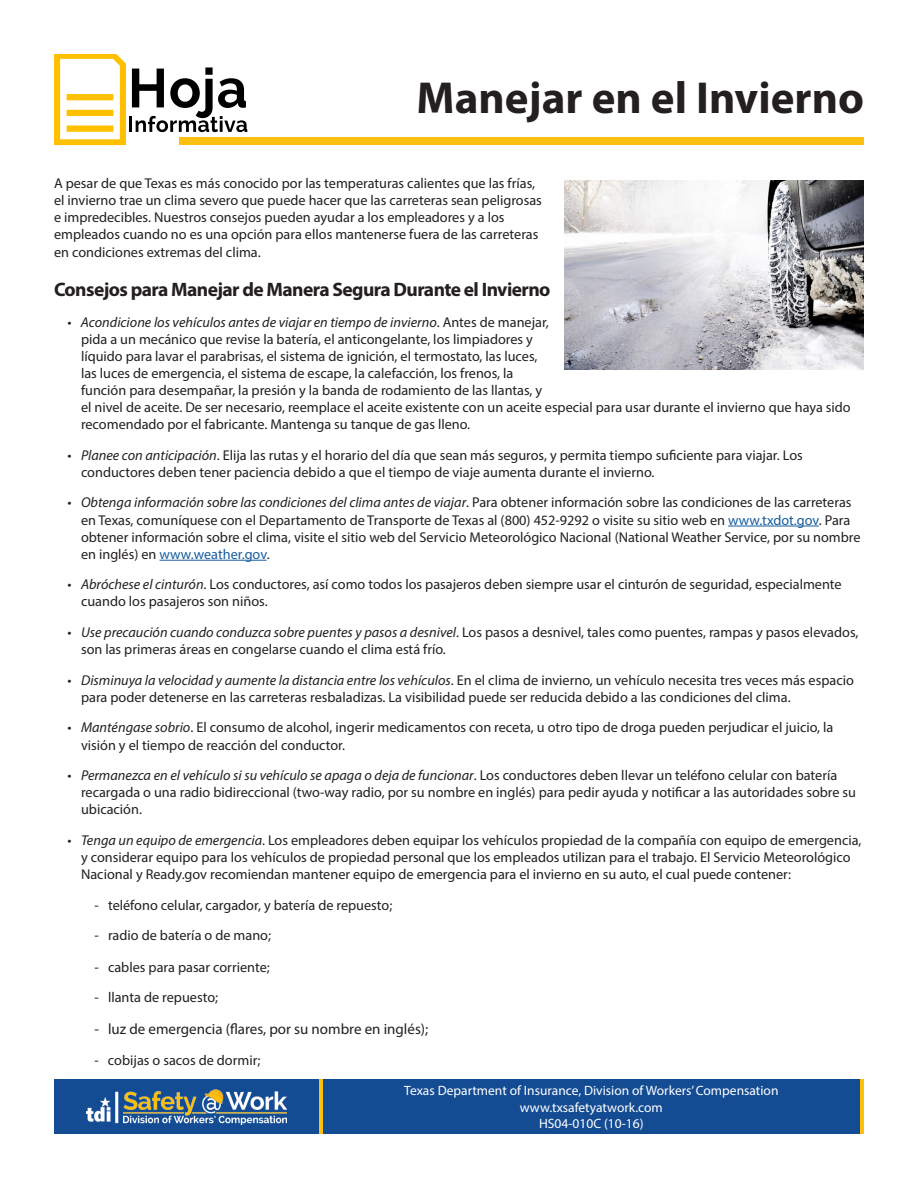
<style>
.page{position:relative;width:918px;height:1188px;background:#fff}
.page>*{position:absolute;margin:0;border:0;box-sizing:border-box;transform-origin:0 0}
.t1{font:700 45px "Myriad Pro";color:#231f20}
.t2{font:700 19.5px "Myriad Pro";letter-spacing:-.03em;color:#231f20}
.t3{font:15px "Myriad Pro";color:#231f20}
.t4{font:14.25px/17.1px "Myriad Pro";color:#231f20}
.t5{font:13.5px/16.5px "Myriad Pro";color:#fff;text-align:center}
.s1{font-style:italic}
.s2{color:#175d9e}
</style>
<div class="page">
<div style="left:54px;top:1080px;width:810px;height:54px;background:#144c94"></div>
<img style="left:87px;top:1089px;width:199px;height:36px">
<hr style="left:319px;top:1080px;width:4px;height:54px;background:#fdc011">
<hr style="left:860px;top:1080px;width:4px;height:54px;background:#fdc011">
<div style="left:179px;top:138px;width:685px;height:7px;background:#fdc011"></div>
<svg style="left:54px;top:54px;width:193px;height:91px"></svg>
<hr style="left:728px;top:526px;width:91px;height:1px;background:#175d9e">
<hr style="left:160px;top:560px;width:107px;height:1px;background:#175d9e">
<img style="left:565px;top:180px;width:299px;height:189px">
<h1 class="t1" style="left:417px;top:68px;width:449px">Manejar en el Invierno</h1>
<p class="t4" style="left:54px;top:174px;width:489px">A pesar de que Texas es más conocido por las temperaturas calientes que las frías, el invierno trae un clima severo que puede hacer que las carreteras sean peligrosas e impredecibles. Nuestros consejos pueden ayudar a los empleadores y a los empleados cuando no es una opción para ellos mantenerse fuera de las carreteras en condiciones extremas del clima.</p>
<h2 class="t2" style="left:54px;top:277px;width:498px">Consejos para Manejar de Manera Segura Durante el Invierno</h2>
<p class="t4" style="left:81px;top:313px;width:771px;text-indent:-14px"><span class="s1">• Acondicione los vehículos antes de viajar en tiempo de invierno</span>. Antes de manejar,<br>pida a un mecánico que revise la batería, el anticongelante, los limpiadores y<br>líquido para lavar el parabrisas, el sistema de ignición, el termostato, las luces,<br>las luces de emergencia, el sistema de escape, la calefacción, los frenos, la<br>función para desempañar, la presión y la banda de rodamiento de las llantas, y<br>el nivel de aceite. De ser necesario, reemplace el aceite existente con un aceite especial para usar durante el invierno que haya sido recomendado por el fabricante. Mantenga su tanque de gas lleno.</p>
<p class="t4" style="left:81px;top:446px;width:723px;text-indent:-13px"><span class="s1">• Planee con anticipación</span>. Elija las rutas y el horario del día que sean más seguros, y permita tiempo suficiente para viajar. Los conductores deben tener paciencia debido a que el tiempo de viaje aumenta durante el invierno.</p>
<p class="t4" style="left:81px;top:494px;width:781px;text-indent:-14px"><span class="s1">• Obtenga información sobre las condiciones del clima antes de viajar</span>. Para obtener información sobre las condiciones de las carreteras en Texas, comuníquese con el Departamento de Transporte de Texas al (800) 452-9292 o visite su sitio web en <span class="s2">www.txdot.gov</span>. Para obtener información sobre el clima, visite el sitio web del Servicio Meteorológico Nacional (National Weather Service, por su nombre en inglés) en <span class="s2">www.weather.gov</span>.</p>
<p class="t4" style="left:81px;top:576px;width:762px;text-indent:-13px"><span class="s1">• Abróchese el cinturón</span>. Los conductores, así como todos los pasajeros deben siempre usar el cinturón de seguridad, especialmente cuando los pasajeros son niños.</p>
<p class="t4" style="left:81px;top:624px;width:779px;text-indent:-14px"><span class="s1">• Use precaución cuando conduzca sobre puentes y pasos a desnivel</span>. Los pasos a desnivel, tales como puentes, rampas y pasos elevados, son las primeras áreas en congelarse cuando el clima está frío.</p>
<p class="t4" style="left:81px;top:671px;width:774px;text-indent:-14px"><span class="s1">• Disminuya la velocidad y aumente la distancia entre los vehículos</span>. En el clima de invierno, un vehículo necesita tres veces más espacio para poder detenerse en las carreteras resbaladizas. La visibilidad puede ser reducida debido a las condiciones del clima.</p>
<p class="t4" style="left:81px;top:719px;width:754px;text-indent:-13px"><span class="s1">• Manténgase sobrio</span>. El consumo de alcohol, ingerir medicamentos con receta, u otro tipo de droga pueden perjudicar el juicio, la visión y el tiempo de reacción del conductor.</p>
<p class="t4" style="left:81px;top:767px;width:777px;text-indent:-14px"><span class="s1">• Permanezca en el vehículo si su vehículo se apaga o deja de funcionar</span>. Los conductores deben llevar un teléfono celular con batería recargada o una radio bidireccional (two-way radio, por su nombre en inglés) para pedir ayuda y notificar a las autoridades sobre su ubicación.</p>
<p class="t4" style="left:81px;top:831px;width:782px;text-indent:-13px"><span class="s1">• Tenga un equipo de emergencia</span>. Los empleadores deben equipar los vehículos propiedad de la compañía con equipo de emergencia, y considerar equipo para los vehículos de propiedad personal que los empleados utilizan para el trabajo. El Servicio Meteorológico<br>Nacional y Ready.gov recomiendan mantener equipo de emergencia para el invierno en su auto, el cual puede contener:</p>
<p class="t4" style="left:95px;top:896px;width:299px">- teléfono celular, cargador, y batería de repuesto;</p>
<p class="t4" style="left:95px;top:927px;width:178px">- radio de batería o de mano;</p>
<p class="t4" style="left:95px;top:958px;width:177px">- cables para pasar corriente;</p>
<p class="t4" style="left:95px;top:989px;width:125px">- llanta de repuesto;</p>
<p class="t3" style="left:94px;top:1020px;width:335px">- luz de emergencia (flares, por su nombre en inglés);</p>
<p class="t4" style="left:94px;top:1051px;width:167px">- cobijas o sacos de dormir;</p>
<p class="t5" style="left:404px;top:1083px;width:376px">Texas Department of Insurance, Division of Workers’ Compensation www.txsafetyatwork.com<br>HS04-010C (10-16)</p>
</div>
